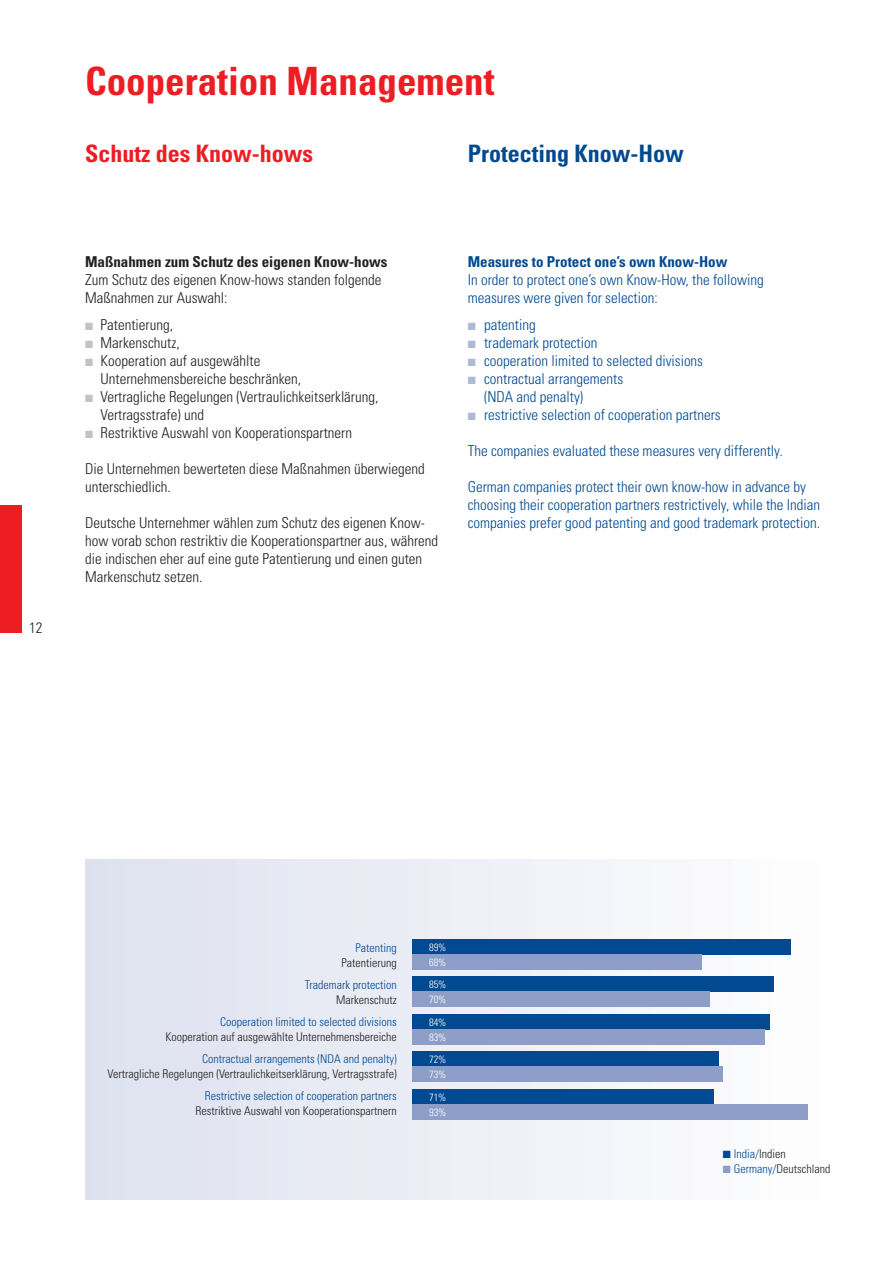
<style>
.page{position:relative;width:893px;height:1263px;background:#fff}
.page>*{position:absolute;margin:0;border:0;box-sizing:border-box;transform-origin:0 0}
.t1{font:700 condensed 39px "Univers";color:#ee1d23}
.t2{font:700 condensed 24px "Univers";color:#ee1d23}
.t3{font:700 condensed 24px "Univers";color:#014990}
.t4{font:300 condensed 15px/18px "Univers";color:#231f20}
.t5{font:300 condensed 15px/18px "Univers";color:#014990}
.t6{font:700 condensed 15px "Univers";color:#231f20}
.t7{font:700 condensed 15px "Univers";color:#014990}
.t8{font:300 condensed 12px "Univers";color:#231f20}
.t9{font:300 condensed 12px "Univers";color:#014990}
.t10{font:300 condensed 10.5px/15px "Univers";color:#fff}
.s1{color:#c2c3c6}
.s2{color:#aeb9d9}
.s3{color:#231f20}
.s4{color:#8e9ec8}
.s5{color:#014990}
</style>
<div class="page">
<div style="left:85px;top:859px;width:744px;height:340px;background:linear-gradient(to right,#dde1ef,#fafbfc)"></div>
<div style="left:0;top:505px;width:21px;height:128px;background:#ee1d23"></div>
<div style="left:412px;top:939px;width:379px;height:15px;background:#014990"></div>
<div style="left:412px;top:954px;width:290px;height:15px;background:#8e9ec8"></div>
<div style="left:412px;top:977px;width:362px;height:15px;background:#014990"></div>
<div style="left:412px;top:992px;width:298px;height:15px;background:#8e9ec8"></div>
<div style="left:412px;top:1014px;width:358px;height:15px;background:#014990"></div>
<div style="left:412px;top:1029px;width:353px;height:15px;background:#8e9ec8"></div>
<div style="left:412px;top:1052px;width:307px;height:15px;background:#014990"></div>
<div style="left:412px;top:1067px;width:311px;height:15px;background:#8e9ec8"></div>
<div style="left:412px;top:1089px;width:302px;height:15px;background:#014990"></div>
<div style="left:412px;top:1104px;width:396px;height:15px;background:#8e9ec8"></div>
<p class="t4" style="left:29px;top:619px;width:15px">12</p>
<h1 class="t1" style="left:85px;top:57px;width:411px">Cooperation Management</h1>
<h2 class="t2" style="left:85px;top:139px;width:229px">Schutz des Know-hows</h2>
<h2 class="t3" style="left:468px;top:139px;width:218px">Protecting Know-How</h2>
<p class="t6" style="left:85px;top:253px;width:304px">Maßnahmen zum Schutz des eigenen Know-hows</p>
<p class="t4" style="left:85px;top:271px;width:298px">Zum Schutz des eigenen Know-hows standen folgende<br>Maßnahmen zur Auswahl:</p>
<p class="t4" style="left:85px;top:316px;width:89px"><span class="s1">■</span> Patentierung,</p>
<p class="t4" style="left:85px;top:334px;width:96px"><span class="s1">■</span> Markenschutz,</p>
<p class="t4" style="left:101px;top:352px;width:202px;text-indent:-15px"><span class="s1">■</span> Kooperation auf ausgewählte<br>Unternehmensbereiche beschränken,</p>
<p class="t4" style="left:101px;top:388px;width:279px;text-indent:-15px"><span class="s1">■</span> Vertragliche Regelungen (Vertraulichkeitserklärung,<br>Vertragsstrafe) und</p>
<p class="t4" style="left:85px;top:424px;width:269px"><span class="s1">■</span> Restriktive Auswahl von Kooperationspartnern</p>
<p class="t4" style="left:85px;top:460px;width:341px">Die Unternehmen bewerteten diese Maßnahmen überwiegend unterschiedlich.</p>
<p class="t4" style="left:85px;top:514px;width:355px">Deutsche Unternehmer wählen zum Schutz des eigenen Know&shy;how vorab schon restriktiv die Kooperationspartner aus, während die indischen eher auf eine gute Patentierung und einen guten Markenschutz setzen.</p>
<p class="t7" style="left:468px;top:253px;width:261px">Measures to Protect one’s own Know-How</p>
<p class="t5" style="left:468px;top:271px;width:298px">In order to protect one’s own Know-How, the following measures were given for selection:</p>
<p class="t5" style="left:468px;top:316px;width:69px"><span class="s2">■</span> patenting</p>
<p class="t5" style="left:468px;top:334px;width:131px"><span class="s2">■</span> trademark protection</p>
<p class="t5" style="left:468px;top:352px;width:237px"><span class="s2">■</span> cooperation limited to selected divisions</p>
<p class="t5" style="left:484px;top:370px;width:141px;text-indent:-16px"><span class="s2">■</span> contractual arrangements (NDA and penalty)</p>
<p class="t5" style="left:468px;top:406px;width:254px"><span class="s2">■</span> restrictive selection of cooperation partners</p>
<p class="t5" style="left:468px;top:442px;width:316px">The companies evaluated these measures very differently.</p>
<p class="t5" style="left:468px;top:478px;width:354px">German companies protect their own know-how in advance by choosing their cooperation partners restrictively, while the Indian companies prefer good patenting and good trademark protection.</p>
<p class="t9" style="left:355px;top:941px;width:43px">Patenting</p>
<p class="t8" style="left:341px;top:956px;width:57px">Patentierung</p>
<p class="t9" style="left:305px;top:977px;width:93px">Trademark protection</p>
<p class="t8" style="left:336px;top:992px;width:62px">Markenschutz</p>
<p class="t9" style="left:220px;top:1014px;width:178px">Cooperation limited to selected divisions</p>
<p class="t8" style="left:166px;top:1029px;width:233px">Kooperation auf ausgewählte Unternehmensbereiche</p>
<p class="t9" style="left:202px;top:1051px;width:196px">Contractual arrangements (NDA and penalty)</p>
<p class="t8" style="left:108px;top:1066px;width:291px">Vertragliche Regelungen (Vertraulichkeitserklärung, Vertragsstrafe)</p>
<p class="t9" style="left:205px;top:1088px;width:193px">Restrictive selection of cooperation partners</p>
<p class="t8" style="left:195px;top:1103px;width:203px">Restriktive Auswahl von Kooperationspartnern</p>
<p class="t10" style="left:429px;top:940px;width:19px">89%<br>68%</p>
<p class="t10" style="left:429px;top:977px;width:19px">85%<br>70%</p>
<p class="t10" style="left:429px;top:1015px;width:19px">84%<br>83%</p>
<p class="t10" style="left:429px;top:1052px;width:19px">72%<br>73%</p>
<p class="t10" style="left:429px;top:1090px;width:19px">71%<br>93%</p>
<p class="t9" style="left:723px;top:1146px;width:64px">■ India/<span class="s3">Indien</span></p>
<p class="t8" style="left:723px;top:1161px;width:109px"><span class="s4">■</span> <span class="s5">Germany/</span>Deutschland</p>
</div>
